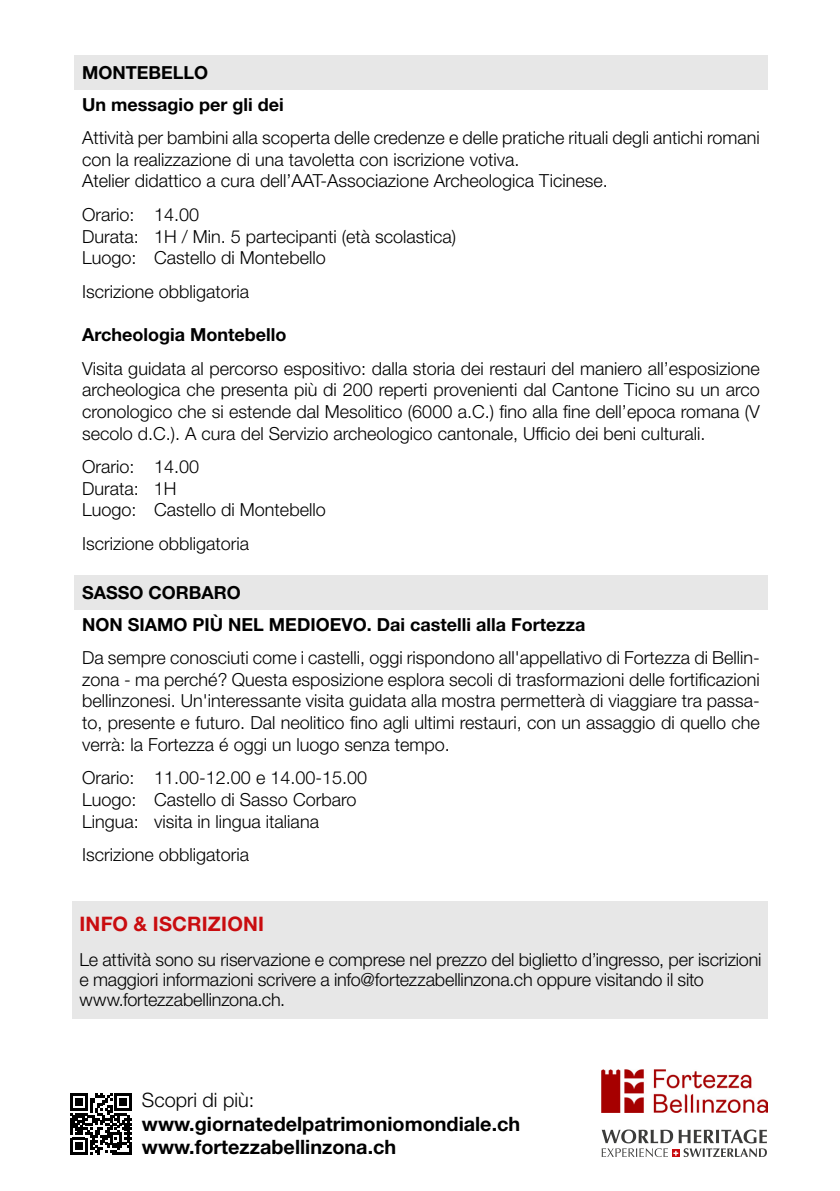
<style>
.page{position:relative;width:840px;height:1191px;background:#fff}
.page>*{position:absolute;margin:0;border:0;box-sizing:border-box;transform-origin:0 0}
.t1{font:700 20px "Helvetica Neue LT Std";letter-spacing:.01em;color:#c90c0f}
.t2{font:700 19.8px/23.8px "Helvetica Neue LT Std";color:#000}
.t3{font:300 19.8px "Helvetica Neue LT Std";color:#000}
.t4{font:300 18px/21.6px "Helvetica Neue LT Std";color:#000}
.t5{font:700 18px/31.4px "Helvetica Neue LT Std";color:#000}
</style>
<div class="page">
<div style="left:74px;top:575px;width:693px;height:35px;background:#e7e7e7"></div>
<div style="left:72px;top:901px;width:695px;height:118px;background:#e7e7e7"></div>
<div style="left:74px;top:55px;width:693px;height:35px;background:#e7e7e7"></div>
<svg style="left:601px;top:1129px;width:165px;height:28px"></svg>
<img style="left:601px;top:1069px;width:166px;height:43px">
<svg style="left:70px;top:1093px;width:62px;height:62px"></svg>
<p class="t5" style="left:82px;top:57px;width:203px">MONTEBELLO<br>Un messagio per gli dei</p>
<p class="t4" style="left:82px;top:127px;width:678px">Attività per bambini alla scoperta delle credenze e delle pratiche rituali degli antichi romani con la realizzazione di una tavoletta con iscrizione votiva.<br>Atelier didattico a cura dell’AAT-Associazione Archeologica Ticinese.</p>
<p class="t4" style="left:82px;top:203px;width:375px">Orario: 14.00<br>Durata: 1H / Min. 5 partecipanti (età scolastica)<br>Luogo: Castello di Montebello</p>
<p class="t4" style="left:82px;top:280px;width:169px">Iscrizione obbligatoria</p>
<p class="t5" style="left:82px;top:318px;width:206px">Archeologia Montebello</p>
<p class="t4" style="left:82px;top:357px;width:679px;text-align:justify">Visita guidata al percorso espositivo: dalla storia dei restauri del maniero all’esposizione archeologica che presenta più di 200 reperti provenienti dal Cantone Ticino su un arco cronologico che si estende dal Mesolitico (6000 a.C.) fino alla fine dell’epoca romana (V secolo d.C.). A cura del Servizio archeologico cantonale, Ufficio dei beni culturali.</p>
<p class="t4" style="left:82px;top:455px;width:245px">Orario: 14.00<br>Durata: 1H<br>Luogo: Castello di Montebello</p>
<p class="t4" style="left:82px;top:532px;width:169px">Iscrizione obbligatoria</p>
<p class="t5" style="left:82px;top:577px;width:504px">SASSO CORBARO<br>NON SIAMO PIÙ NEL MEDIOEVO. Dai castelli alla Fortezza</p>
<p class="t4" style="left:82px;top:646px;width:679px;text-align:justify">Da sempre conosciuti come i castelli, oggi rispondono all'appellativo di Fortezza di Bellin&shy;zona - ma perché? Questa esposizione esplora secoli di trasformazioni delle fortificazioni bellinzonesi. Un'interessante visita guidata alla mostra permetterà di viaggiare tra passa&shy;to, presente e futuro. Dal neolitico fino agli ultimi restauri, con un assaggio di quello che verrà: la Fortezza é oggi un luogo senza tempo.</p>
<p class="t4" style="left:82px;top:766px;width:286px">Orario: 11.00-12.00 e 14.00-15.00<br>Luogo: Castello di Sasso Corbaro<br>Lingua: visita in lingua italiana</p>
<p class="t4" style="left:82px;top:843px;width:169px">Iscrizione obbligatoria</p>
<p class="t1" style="left:79px;top:911px;width:186px">INFO &amp; ISCRIZIONI</p>
<p class="t4" style="left:79px;top:949px;width:683px;line-height:20px">Le attività sono su riservazione e comprese nel prezzo del biglietto d’ingresso, per iscrizioni e maggiori informazioni scrivere a info@fortezzabellinzona.ch oppure visitando il sito www.fortezzabellinzona.ch.</p>
<p class="t3" style="left:142px;top:1087px;width:114px">Scopri di più:</p>
<p class="t2" style="left:142px;top:1111px;width:380px">www.giornatedelpatrimoniomondiale.ch www.fortezzabellinzona.ch</p>
</div>
